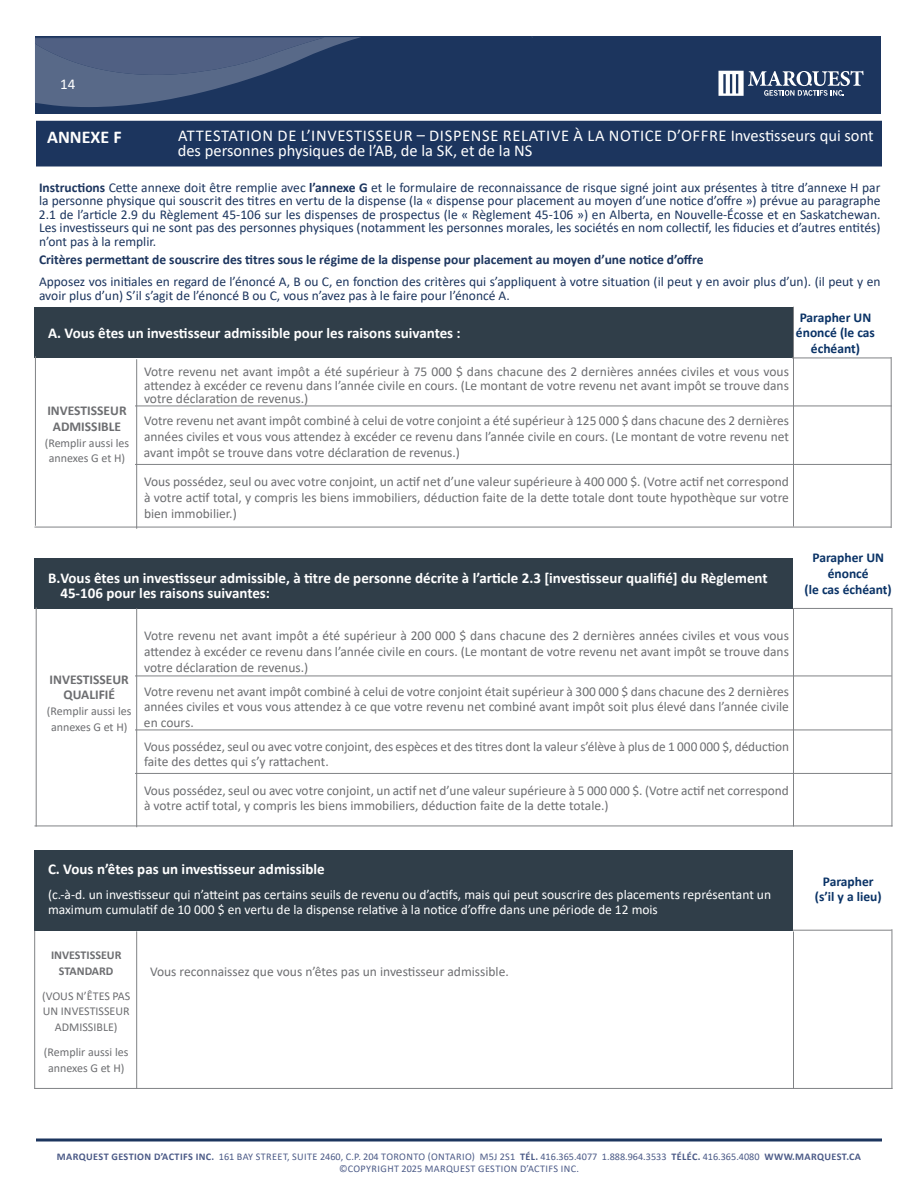
<style>
.page{position:relative;width:918px;height:1188px;background:#fff}
.page>*{position:absolute;margin:0;border:0;box-sizing:border-box;transform-origin:0 0}
.t1{font:700 18px "Calibri";color:#fff}
.t2{font:16.5px/15px "Calibri";color:#fff}
.t3{font:700 15px/14.2px "Calibri";color:#fff}
.t4{font:15px "Calibri";color:#fff}
.t5{font:13.5px/15.8px "Calibri";color:#6d6e71;text-align:justify}
.t6{font:13.5px/13.5px "Calibri";color:#1c355e;text-align:justify}
.t7{font:13.5px/15.8px "Calibri";color:#fff}
.t8{font:700 13.5px "Calibri";color:#1c355e}
.t9{font:700 13.5px/15.8px "Calibri";color:#093266;text-align:center}
.t10{font:700 13.5px/15.8px "Calibri";color:#6d6e71;text-align:center}
.t11{font:12px/15.8px "Calibri";color:#6d6e71;text-align:center}
.t12{font:700 12px/15.8px "Calibri";color:#6d6e71;text-align:center}
.t13{font:10.2px/12px "Calibri";letter-spacing:.03em;color:#4b5a87;text-align:center}
.s1{font-weight:700}
</style>
<div class="page">
<div style="left:35px;top:36px;width:846px;height:78px;background:#1c355e"></div>
<svg style="left:718px;top:71px;width:146px;height:25px"></svg>
<svg style="left:36px;top:1138px;width:846px;height:4px"></svg>
<svg style="left:35px;top:37px;width:325px;height:70px"></svg>
<div style="left:34px;top:307px;width:760px;height:51px;background:#303e49"></div>
<div style="left:34px;top:558px;width:760px;height:51px;background:#303e49"></div>
<div style="left:34px;top:850px;width:760px;height:81px;background:#303e49"></div>
<div style="left:36px;top:121px;width:846px;height:45px;background:#1c355e"></div>
<hr style="left:793px;top:932px;width:1px;height:157px;background:#808285">
<hr style="left:793px;top:608px;width:1px;height:218px;background:#808285">
<hr style="left:793px;top:307px;width:1px;height:219px;background:#808285">
<hr style="left:891px;top:357px;width:1px;height:171px;background:#808285">
<hr style="left:35px;top:356px;width:1px;height:170px;background:#808285">
<hr style="left:892px;top:608px;width:1px;height:218px;background:#808285">
<hr style="left:36px;top:608px;width:1px;height:218px;background:#808285">
<hr style="left:136px;top:608px;width:1px;height:219px;background:#808285">
<hr style="left:136px;top:359px;width:1px;height:170px;background:#808285">
<hr style="left:136px;top:931px;width:1px;height:158px;background:#808285">
<hr style="left:34px;top:931px;width:1px;height:158px;background:#808285">
<hr style="left:892px;top:929px;width:1px;height:160px;background:#808285">
<hr style="left:793px;top:930px;width:99px;height:1px;background:#808285">
<hr style="left:794px;top:608px;width:98px;height:1px;background:#808285">
<hr style="left:792px;top:358px;width:99px;height:1px;background:#808285">
<hr style="left:34px;top:826px;width:858px;height:1px;background:#808285">
<hr style="left:34px;top:1088px;width:858px;height:1px;background:#808285">
<hr style="left:34px;top:527px;width:857px;height:1px;background:#808285">
<hr style="left:135px;top:464px;width:757px;height:1px;background:#808285">
<hr style="left:135px;top:406px;width:757px;height:1px;background:#808285">
<hr style="left:135px;top:676px;width:757px;height:1px;background:#808285">
<hr style="left:135px;top:730px;width:757px;height:1px;background:#808285">
<hr style="left:135px;top:773px;width:757px;height:1px;background:#808285">
<p class="t4" style="left:60px;top:74px;width:17px">14</p>
<h1 class="t1" style="left:47px;top:124px;width:76px">ANNEXE F</h1>
<p class="t2" style="left:178px;top:128px;width:697px">ATTESTATION DE L’INVESTISSEUR – DISPENSE RELATIVE À LA NOTICE D’OFFRE Investisseurs qui sont des personnes physiques de l’AB, de la SK, et de la NS</p>
<p class="t6" style="left:39px;top:180px;width:843px"><span class="s1">Instructions</span> Cette annexe doit être remplie avec <span class="s1">l’annexe G</span> et le formulaire de reconnaissance de risque signé joint aux présentes à titre d’annexe H par la personne physique qui souscrit des titres en vertu de la dispense (la « dispense pour placement au moyen d’une notice d’offre ») prévue au paragraphe 2.1 de l’article 2.9 du Règlement 45-106 sur les dispenses de prospectus (le « Règlement 45-106 ») en Alberta, en Nouvelle-Écosse et en Saskatchewan.<br>Les investisseurs qui ne sont pas des personnes physiques (notamment les personnes morales, les sociétés en nom collectif, les fiducies et d’autres entités) n’ont pas à la remplir.</p>
<p class="t8" style="left:39px;top:250px;width:666px">Critères permettant de souscrire des titres sous le régime de la dispense pour placement au moyen d’une notice d’offre</p>
<p class="t6" style="left:39px;top:274px;width:843px">Apposez vos initiales en regard de l’énoncé A, B ou C, en fonction des critères qui s’appliquent à votre situation (il peut y en avoir plus d’un). (il peut y en avoir plus d’un) S’il s’agit de l’énoncé B ou C, vous n’avez pas à le faire pour l’énoncé A.</p>
<p class="t3" style="left:48px;top:326px;width:414px">A. Vous êtes un investisseur admissible pour les raisons suivantes :</p>
<p class="t9" style="left:796px;top:309px;width:81px">Parapher UN énoncé (le cas échéant)</p>
<p class="t10" style="left:47px;top:403px;width:81px">INVESTISSEUR<br>ADMISSIBLE</p>
<p class="t11" style="left:45px;top:434px;width:86px">(Remplir aussi les annexes G et H)</p>
<p class="t5" style="left:144px;top:365px;width:647px;line-height:13.5px">Votre revenu net avant impôt a été supérieur à 75 000 $ dans chacune des 2 dernières années civiles et vous vous attendez à excéder ce revenu dans l’année civile en cours. (Le montant de votre revenu net avant impôt se trouve dans votre déclaration de revenus.)</p>
<p class="t5" style="left:144px;top:413px;width:647px">Votre revenu net avant impôt combiné à celui de votre conjoint a été supérieur à 125 000 $ dans chacune des 2 dernières années civiles et vous vous attendez à excéder ce revenu dans l’année civile en cours. (Le montant de votre revenu net avant impôt se trouve dans votre déclaration de revenus.)</p>
<p class="t5" style="left:144px;top:474px;width:647px">Vous possédez, seul ou avec votre conjoint, un actif net d’une valeur supérieure à 400 000 $. (Votre actif net correspond à votre actif total, y compris les biens immobiliers, déduction faite de la dette totale dont toute hypothèque sur votre bien immobilier.)</p>
<p class="t3" style="left:60px;top:571px;width:709px;text-indent:-12px">B.Vous êtes un investisseur admissible, à titre de personne décrite à l’article 2.3 [investisseur qualifié] du Règlement<br>45-106 pour les raisons suivantes:</p>
<p class="t10" style="left:50px;top:671px;width:81px">INVESTISSEUR<br>QUALIFIÉ</p>
<p class="t11" style="left:47px;top:703px;width:86px">(Remplir aussi les annexes G et H)</p>
<p class="t5" style="left:144px;top:627px;width:647px">Votre revenu net avant impôt a été supérieur à 200 000 $ dans chacune des 2 dernières années civiles et vous vous attendez à excéder ce revenu dans l’année civile en cours. (Le montant de votre revenu net avant impôt se trouve dans votre déclaration de revenus.)</p>
<p class="t5" style="left:144px;top:683px;width:647px">Votre revenu net avant impôt combiné à celui de votre conjoint était supérieur à 300 000 $ dans chacune des 2 dernières années civiles et vous vous attendez à ce que votre revenu net combiné avant impôt soit plus élevé dans l’année civile en cours.</p>
<p class="t5" style="left:144px;top:738px;width:647px">Vous possédez, seul ou avec votre conjoint, des espèces et des titres dont la valeur s’élève à plus de 1 000 000 $, déduction faite des dettes qui s’y rattachent.</p>
<p class="t5" style="left:144px;top:782px;width:646px">Vous possédez, seul ou avec votre conjoint, un actif net d’une valeur supérieure à 5 000 000 $. (Votre actif net correspond à votre actif total, y compris les biens immobiliers, déduction faite de la dette totale.)</p>
<p class="t9" style="left:805px;top:550px;width:89px">Parapher UN énoncé<br>(le cas échéant)</p>
<p class="t3" style="left:48px;top:861px;width:278px">C. Vous n’êtes pas un investisseur admissible</p>
<p class="t7" style="left:48px;top:886px;width:725px">(c.-à-d. un investisseur qui n’atteint pas certains seuils de revenu ou d’actifs, mais qui peut souscrire des placements représentant un maximum cumulatif de 10 000 $ en vertu de la dispense relative à la notice d’offre dans une période de 12 mois</p>
<p class="t12" style="left:51px;top:947px;width:72px">INVESTISSEUR<br>STANDARD</p>
<p class="t11" style="left:42px;top:988px;width:90px">(VOUS N’ÊTES PAS<br>UN INVESTISSEUR<br>ADMISSIBLE)</p>
<p class="t11" style="left:44px;top:1044px;width:86px">(Remplir aussi les annexes G et H)</p>
<p class="t5" style="left:150px;top:963px;width:360px">Vous reconnaissez que vous n’êtes pas un investisseur admissible.</p>
<p class="t9" style="left:815px;top:873px;width:68px">Parapher (s’il y a lieu)</p>
<p class="t13" style="left:57px;top:1150px;width:806px"><span class="s1">MARQUEST GESTION D’ACTIFS INC.</span> 161 BAY STREET, SUITE 2460, C.P. 204 TORONTO (ONTARIO) M5J 2S1 <span class="s1">TÉL.</span> 416.365.4077 1.888.964.3533 <span class="s1">TÉLÉC.</span> 416.365.4080 <span class="s1">WWW.MARQUEST.CA </span>©COPYRIGHT 2025 MARQUEST GESTION D’ACTIFS INC.</p>
</div>
